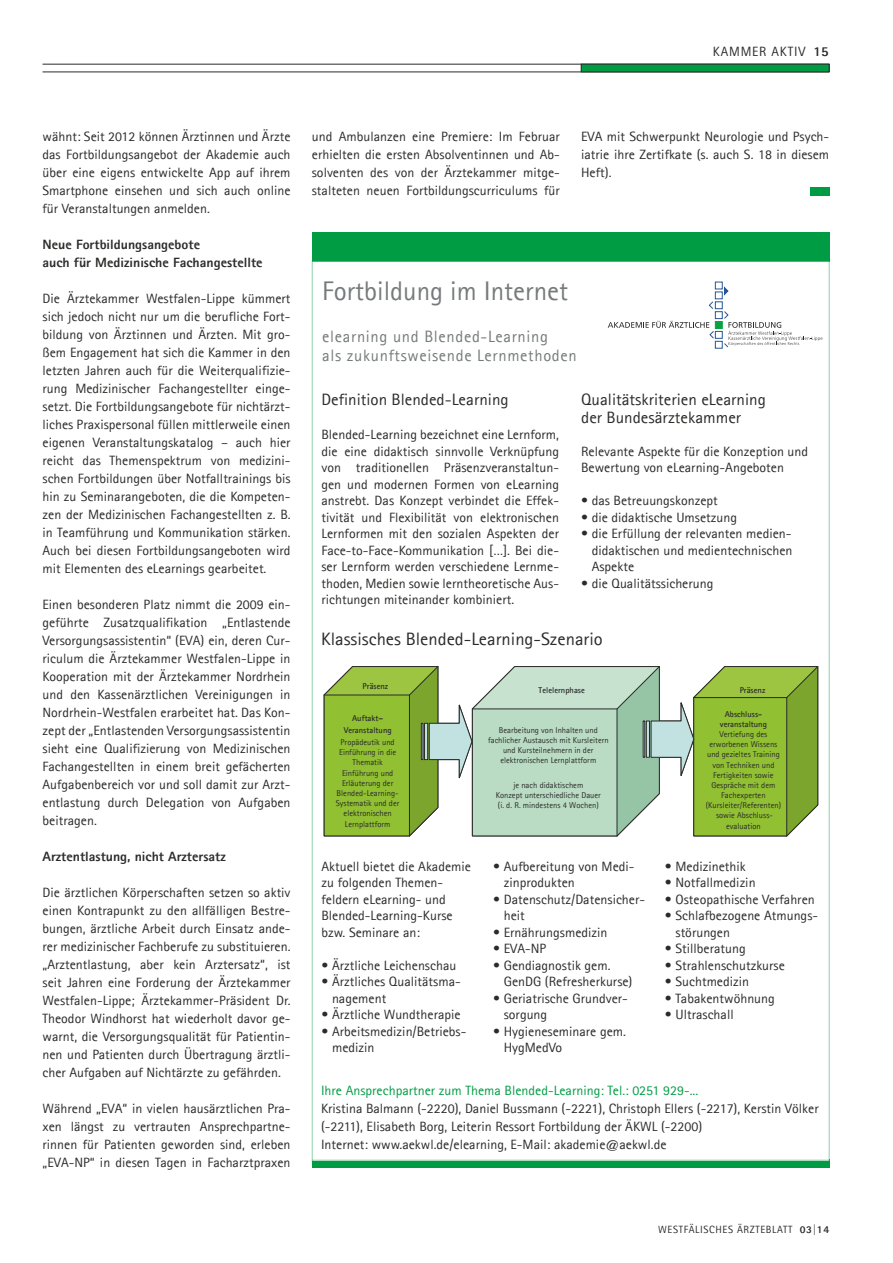
<style>
.page{position:relative;width:893px;height:1263px;background:#fff}
.page>*{position:absolute;margin:0;border:0;box-sizing:border-box;transform-origin:0 0}
.t1{font:27px "Agfa Rotis Sans Serif";color:#757a7a}
.t2{font:18px "Agfa Rotis Sans Serif";color:#2b2b2a}
.t3{font:16.5px/18px "Agfa Rotis Sans Serif";color:#2b2b2a}
.t4{font:16.5px/19.8px "Agfa Rotis Sans Serif";letter-spacing:.04em;color:#757a7a}
.t5{font:13.5px/18px "Agfa Rotis Sans Serif";color:#2b2b2a}
.t6{font:800 13.5px/18px "Agfa Rotis Sans Serif";color:#2b2b2a}
.t7{font:13.5px "Agfa Rotis Sans Serif";color:#009c44}
.t8{font:13.5px "Agfa Rotis Sans Serif";letter-spacing:.06em;color:#2b2b2a}
.t9{font:10.5px "Agfa Rotis Sans Serif";letter-spacing:.06em;color:#2b2b2a}
.t10{font:8.55px/10.2px "Agfa Rotis Sans Serif";color:#2b2b2a;text-align:center}
.t11{font:700 8.55px/12.3px "Agfa Rotis Sans Serif";color:#2b2b2a;text-align:center}
.s1{font-weight:800}
</style>
<div class="page">
<hr style="left:43px;top:64px;width:786px;height:1px;background:#2b2b2a">
<hr style="left:43px;top:72px;width:786px;height:1px;background:#2b2b2a">
<div style="left:581px;top:64px;width:248px;height:8px;background:#009c44"></div>
<div style="left:581px;top:64px;width:248px;height:8px;border:1px solid #2b2b2a"></div>
<div style="left:810px;top:187px;width:19px;height:8px;background:#009c44"></div>
<svg style="left:608px;top:282px;width:214px;height:66px"></svg>
<svg style="left:324px;top:666px;width:494px;height:170px;background:#abcc88"></svg>
<div style="left:646px;top:721px;width:4px;height:36px;border:1px solid #2b2b2a"></div>
<div style="left:643px;top:721px;width:2px;height:36px;border:1px solid #2b2b2a"></div>
<div style="left:312px;top:232px;width:517px;height:30px;background:#009c44"></div>
<div style="left:312px;top:1160px;width:517px;height:8px;background:#009c44"></div>
<p class="t8" style="left:713px;top:44px;width:117px">KAMMER AKTIV <span class="s1">15</span></p>
<p class="t5" style="left:43px;top:128px;width:250px;text-align:justify">wähnt: Seit 2012 können Ärztinnen und Ärzte das Fortbildungsangebot der Akademie auch über eine eigens entwickelte App auf ihrem Smartphone einsehen und sich auch online für Veranstaltungen anmelden.</p>
<p class="t6" style="left:43px;top:236px;width:222px">Neue Fortbildungsangebote<br>auch für Medizinische Fachangestellte</p>
<p class="t5" style="left:43px;top:290px;width:250px;text-align:justify">Die Ärztekammer Westfalen-Lippe kümmert sich jedoch nicht nur um die berufliche Fort&shy;bildung von Ärztinnen und Ärzten. Mit gro&shy;ßem Engagement hat sich die Kammer in den letzten Jahren auch für die Weiterqualifizie&shy;rung Medizinischer Fachangestellter einge&shy;setzt. Die Fortbildungsangebote für nichtärzt&shy;liches Praxispersonal füllen mittlerweile einen eigenen Veranstaltungskatalog – auch hier reicht das Themenspektrum von medizini&shy;schen Fortbildungen über Notfalltrainings bis hin zu Seminarangeboten, die die Kompeten&shy;zen der Medizinischen Fachangestellten z. B. in Teamführung und Kommunikation stärken.<br>Auch bei diesen Fortbildungsangeboten wird mit Elementen des eLearnings gearbeitet.</p>
<p class="t5" style="left:43px;top:596px;width:250px;text-align:justify">Einen besonderen Platz nimmt die 2009 ein&shy;geführte Zusatzqualifikation „Entlastende Versorgungsassistentin“ (EVA) ein, deren Cur&shy;riculum die Ärztekammer Westfalen-Lippe in Kooperation mit der Ärztekammer Nordrhein und den Kassenärztlichen Vereinigungen in Nordrhein-Westfalen erarbeitet hat. Das Kon&shy;zept der „Entlastenden Versorgungsassistentin sieht eine Qualifizierung von Medizinischen Fachangestellten in einem breit gefächerten Aufgabenbereich vor und soll damit zur Arzt&shy;entlastung durch Delegation von Aufgaben beitragen.</p>
<p class="t6" style="left:43px;top:848px;width:185px">Arztentlastung, nicht Arztersatz</p>
<p class="t5" style="left:43px;top:884px;width:250px;text-align:justify">Die ärztlichen Körperschaften setzen so aktiv einen Kontrapunkt zu den allfälligen Bestre&shy;bungen, ärztliche Arbeit durch Einsatz ande&shy;rer medizinischer Fachberufe zu substituieren. „Arztentlastung, aber kein Arztersatz“, ist seit Jahren eine Forderung der Ärztekammer Westfalen-Lippe; Ärztekammer-Präsident Dr.<br>Theodor Windhorst hat wiederholt davor ge&shy;warnt, die Versorgungsqualität für Patientin&shy;nen und Patienten durch Übertragung ärztli&shy;cher Aufgaben auf Nichtärzte zu gefährden.</p>
<p class="t5" style="left:43px;top:1100px;width:250px;text-align:justify">Während „EVA“ in vielen hausärztlichen Pra&shy;xen längst zu vertrauten Ansprechpartne&shy;rinnen für Patienten geworden sind, erleben „EVA-NP“ in diesen Tagen in Facharztpraxen</p>
<p class="t5" style="left:312px;top:128px;width:250px;text-align:justify">und Ambulanzen eine Premiere: Im Februar erhielten die ersten Absolventinnen und Ab&shy;solventen des von der Ärztekammer mitge&shy;stalteten neuen Fortbildungscurriculums für</p>
<p class="t5" style="left:581px;top:128px;width:250px;text-align:justify">EVA mit Schwerpunkt Neurologie und Psych&shy;iatrie ihre Zertifkate (s. auch S. 18 in diesem Heft).</p>
<h1 class="t1" style="left:322px;top:275px;width:247px">Fortbildung im Internet</h1>
<p class="t4" style="left:322px;top:326px;width:256px">elearning und Blended-Learning<br>als zukunftsweisende Lernmethoden</p>
<p class="t3" style="left:321px;top:390px;width:189px">Definition Blended-Learning</p>
<p class="t5" style="left:321px;top:426px;width:239px;line-height:16.5px;text-align:justify">Blended-Learning bezeichnet eine Lernform, die eine didaktisch sinnvolle Verknüpfung von traditionellen Präsenzveranstaltun&shy;gen und modernen Formen von eLearning anstrebt. Das Konzept verbindet die Effek&shy;tivität und Flexibilität von elektronischen Lernformen mit den sozialen Aspekten der Face-to-Face-Kommunikation […]. Bei die&shy;ser Lernform werden verschiedene Lernme&shy;thoden, Medien sowie lerntheoretische Aus&shy;richtungen miteinander kombiniert.</p>
<p class="t3" style="left:581px;top:390px;width:186px">Qualitätskriterien eLearning der Bundesärztekammer</p>
<p class="t5" style="left:581px;top:443px;width:229px;line-height:16.5px">Relevante Aspekte für die Konzeption und<br>Bewertung von eLearning-Angeboten</p>
<p class="t5" style="left:581px;top:491px;width:138px">• das Betreuungskonzept</p>
<p class="t5" style="left:581px;top:508px;width:157px">• die didaktische Umsetzung</p>
<p class="t5" style="left:592px;top:525px;width:202px;line-height:16.5px;text-align:justify;text-indent:-11px">• die Erfüllung der relevanten medien&shy;didaktischen und medientechnischen Aspekte</p>
<p class="t5" style="left:581px;top:574px;width:134px">• die Qualitätssicherung</p>
<h2 class="t2" style="left:321px;top:629px;width:283px">Klassisches Blended-Learning-Szenario</h2>
<p class="t11" style="left:363px;top:679px;width:27px">Präsenz</p>
<p class="t11" style="left:344px;top:711px;width:49px">Auftakt–<br>Veranstaltung</p>
<p class="t10" style="left:336px;top:737px;width:65px">Propädeutik und<br>Einführung in die<br>Thematik<br>Einführung und<br>Erläuterung der<br>Blended-Learning-<br>Systematik und der elektronischen<br>Lernplattform</p>
<p class="t5" style="left:321px;top:858px;width:151px;line-height:16.5px">Aktuell bietet die Akademie zu folgenden Themen&shy;feldern eLearning- und<br>Blended-Learning-Kurse bzw. Seminare an:</p>
<p class="t5" style="left:321px;top:956px;width:136px">• Ärztliche Leichenschau</p>
<p class="t5" style="left:332px;top:973px;width:130px;line-height:16.5px;text-indent:-11px">• Ärztliches Qualitätsma&shy;nagement</p>
<p class="t5" style="left:321px;top:1006px;width:141px">• Ärztliche Wundtherapie</p>
<p class="t5" style="left:332px;top:1023px;width:136px;line-height:16.5px;text-indent:-11px">• Arbeitsmedizin/Betriebs&shy;medizin</p>
<p class="t11" style="left:539px;top:683px;width:48px">Telelernphase</p>
<p class="t11" style="left:740px;top:683px;width:27px">Präsenz</p>
<p class="t11" style="left:720px;top:708px;width:49px;line-height:10.2px">Abschluss&shy;veranstaltung</p>
<p class="t10" style="left:706px;top:729px;width:77px">Vertiefung des erworbenen Wissens und gezieltes Training von Techniken und<br>Fertigkeiten sowie<br>Gespräche mit dem<br>Fachexperten (Kursleiter/Referenten) sowie Abschluss&shy;evaluation</p>
<p class="t10" style="left:488px;top:725px;width:122px">Bearbeitung von Inhalten und fachlicher Austausch mit Kursleitern und Kursteilnehmern in der elektronischen Lernplattform</p>
<p class="t10" style="left:496px;top:779px;width:107px">je nach didaktischem<br>Konzept unterschiedliche Dauer (i. d. R. mindestens 4 Wochen)</p>
<p class="t5" style="left:504px;top:858px;width:132px;line-height:16.5px;text-indent:-11px">• Aufbereitung von Medi&shy;zinprodukten</p>
<p class="t5" style="left:504px;top:891px;width:143px;line-height:16.5px;text-indent:-11px">• Datenschutz/Datensicher&shy;heit</p>
<p class="t5" style="left:493px;top:923px;width:116px">• Ernährungsmedizin</p>
<p class="t5" style="left:493px;top:940px;width:55px">• EVA-NP</p>
<p class="t5" style="left:504px;top:957px;width:130px;line-height:16.5px;text-indent:-11px">• Gendiagnostik gem.<br>GenDG (Refresherkurse)</p>
<p class="t5" style="left:504px;top:990px;width:126px;line-height:16.5px;text-indent:-11px">• Geriatrische Grundver&shy;sorgung</p>
<p class="t5" style="left:504px;top:1023px;width:124px;line-height:16.5px;text-indent:-11px">• Hygieneseminare gem.<br>HygMedVo</p>
<p class="t5" style="left:665px;top:857px;width:82px">• Medizinethik</p>
<p class="t5" style="left:665px;top:874px;width:92px">• Notfallmedizin</p>
<p class="t5" style="left:665px;top:890px;width:151px">• Osteopathische Verfahren</p>
<p class="t5" style="left:675px;top:907px;width:144px;line-height:16.5px;text-indent:-11px">• Schlafbezogene Atmungs&shy;störungen</p>
<p class="t5" style="left:665px;top:940px;width:82px">• Stillberatung</p>
<p class="t5" style="left:665px;top:956px;width:121px">• Strahlenschutzkurse</p>
<p class="t5" style="left:665px;top:973px;width:86px">• Suchtmedizin</p>
<p class="t5" style="left:665px;top:989px;width:111px">• Tabakentwöhnung</p>
<p class="t5" style="left:665px;top:1006px;width:70px">• Ultraschall</p>
<p class="t7" style="left:321px;top:1083px;width:379px">Ihre Ansprechpartner zum Thema Blended-Learning: Tel.: 0251 929-...</p>
<p class="t5" style="left:321px;top:1100px;width:499px">Kristina Balmann (-2220), Daniel Bussmann (-2221), Christoph Ellers (-2217), Kerstin Völker (-2211), Elisabeth Borg, Leiterin Ressort Fortbildung der ÄKWL (-2200)<br>Internet: www.aekwl.de/elearning, E-Mail: akademie@aekwl.de</p>
<p class="t9" style="left:658px;top:1223px;width:172px">WESTFÄLISCHES ÄRZTEBLATT <span class="s1">03|14</span></p>
</div>
